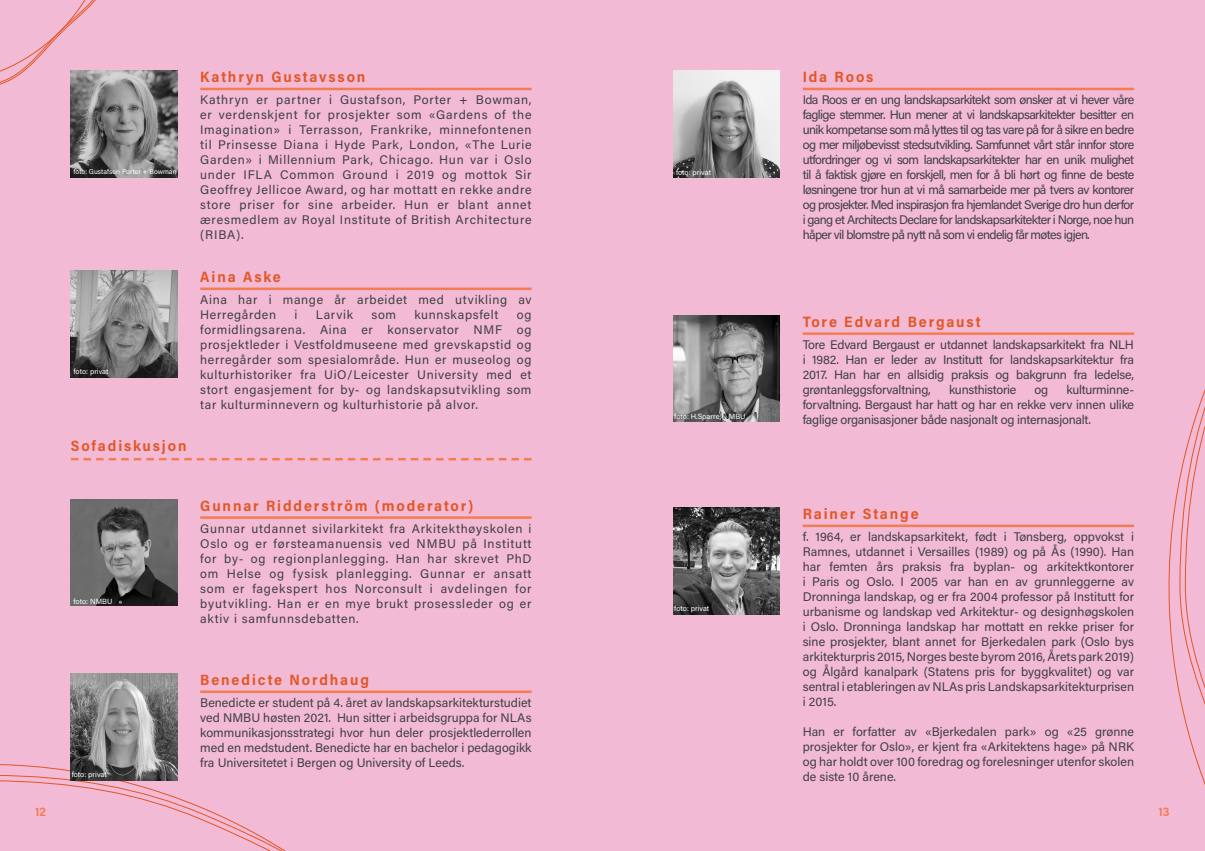
<style>
.page{position:relative;width:1205px;height:851px;background:#fff}
.page>*{position:absolute;margin:0;border:0;box-sizing:border-box;transform-origin:0 0}
.t1{font:15px "Acumin Variable Concept";letter-spacing:.125em;color:#e25726}
.t2{font:12.5px/15px "Acumin Variable Concept";color:#404042;text-align:justify}
.t3{font:12.5px/15px "Acumin Variable Concept";letter-spacing:.05em;color:#404042}
.t4{font:12.5px "Acumin Variable Concept";letter-spacing:-.025em;color:#404042}
.t5{font:12.5px "Acumin Variable Concept";color:#f47c52}
.t6{font:7.5px "Acumin Variable Concept";letter-spacing:-.005em;color:#fff}
.t7{font:7px "Acumin Variable Concept";color:#fff}
.s1{color:#020000}
</style>
<div class="page">
<div style="left:602px;top:0;width:603px;height:850px;background:#f3bad5"></div>
<div style="left:0;top:0;width:602px;height:850px;background:#f3bad5"></div>
<svg style="left:0;top:732px;width:284px;height:118px"></svg>
<svg style="left:1168px;top:389px;width:37px;height:396px"></svg>
<svg style="left:0;top:0;width:119px;height:94px"></svg>
<hr style="left:803px;top:524px;width:331px;height:3px;background:#f47c52">
<hr style="left:200px;top:516px;width:331px;height:2px;background:#f47c52">
<svg style="left:71px;top:458px;width:460px;height:2px"></svg>
<hr style="left:200px;top:690px;width:331px;height:3px;background:#f47c52">
<hr style="left:803px;top:88px;width:331px;height:2px;background:#f47c52">
<hr style="left:803px;top:332px;width:331px;height:3px;background:#f47c52">
<hr style="left:200px;top:287px;width:331px;height:3px;background:#f47c52">
<hr style="left:200px;top:88px;width:331px;height:2px;background:#f47c52">
<img style="left:71px;top:71px;width:106px;height:106px">
<img style="left:71px;top:271px;width:106px;height:106px">
<img style="left:71px;top:499px;width:106px;height:106px">
<img style="left:673px;top:71px;width:107px;height:106px">
<img style="left:71px;top:673px;width:106px;height:107px">
<img style="left:673px;top:315px;width:107px;height:107px">
<img style="left:673px;top:507px;width:107px;height:107px">
<p class="t7" style="left:74px;top:167px;width:105px">foto: Gustafson Porter + Bowman</p>
<p class="t6" style="left:74px;top:366px;width:37px">foto: privat</p>
<p class="t1" style="left:71px;top:436px;width:117px">Sofadiskusjon</p>
<p class="t1" style="left:200px;top:66px;width:167px">Kathryn Gustavsson</p>
<p class="t2" style="left:200px;top:92px;width:333px">Kathryn er partner i Gustafson, Porter + Bowman, er verdenskjent for prosjekter som «Gardens of the Imagination» i Terrasson, Frankrike, minnefontenen til Prinsesse Diana i Hyde Park, London, «The Lurie Garden» i Millennium Park, Chicago. Hun var i Oslo under IFLA Common Ground i 2019 og mottok Sir Geoffrey Jellicoe Award, og har mottatt en rekke andre store priser for sine arbeider. Hun er blant annet æresmedlem av Royal Institute of British Architecture (RIBA).</p>
<p class="t1" style="left:200px;top:266px;width:82px">Aina Aske</p>
<p class="t3" style="left:200px;top:291px;width:333px">Aina har i mange år arbeidet med utvikling av<br>Herregården</p>
<p class="t2" style="left:295px;top:306px;width:4px">i</p>
<p class="t2" style="left:316px;top:306px;width:39px">Larvik</p>
<p class="t2" style="left:371px;top:306px;width:26px">som</p>
<p class="t3" style="left:414px;top:306px;width:85px">kunnskapsfelt</p>
<p class="t2" style="left:200px;top:306px;width:333px;text-indent:317px">og formidlingsarena. Aina er konservator NMF og prosjektleder i Vestfoldmuseene med grevskapstid og herregårder som spesialområde. Hun er museolog og kulturhistoriker fra UiO/Leicester University med et stort engasjement for by- og landskapsutvikling som tar kulturminnevern og kulturhistorie på alvor.</p>
<p class="t6" style="left:74px;top:596px;width:40px">foto: NMBU</p>
<p class="t1" style="left:200px;top:495px;width:275px">Gunnar Ridderström (moderator)</p>
<p class="t2" style="left:200px;top:520px;width:333px">Gunnar utdannet sivilarkitekt fra Arkitekthøyskolen i Oslo og er førsteamanuensis ved NMBU på Institutt for by- og regionplanlegging. Han har skrevet PhD om Helse og fysisk planlegging. Gunnar er ansatt som er fagekspert hos Norconsult i avdelingen for byutvikling. Han er en mye brukt prosessleder og er aktiv i samfunnsdebatten.</p>
<p class="t6" style="left:72px;top:769px;width:37px">foto: privat</p>
<p class="t1" style="left:200px;top:669px;width:170px">Benedicte Nordhaug</p>
<p class="t2" style="left:200px;top:694px;width:333px">Benedicte er student på 4. året av landskapsarkitekturstudiet ved NMBU høsten 2021. Hun sitter i arbeidsgruppa for NLAs kommunikasjonsstrategi hvor hun deler prosjektlederrollen med en medstudent. Benedicte har en bachelor i pedagogikk fra Universitetet i Bergen og University of Leeds.</p>
<p class="t6" style="left:676px;top:167px;width:37px">foto: privat</p>
<p class="t6" style="left:674px;top:411px;width:73px">foto: H.Sparre, <span class="s1">N</span>MBU</p>
<p class="t6" style="left:674px;top:603px;width:37px">foto: privat</p>
<p class="t1" style="left:803px;top:66px;width:72px">Ida Roos</p>
<p class="t2" style="left:803px;top:92px;width:333px">Ida Roos er en ung landskapsarkitekt som ønsker at vi hever våre faglige stemmer. Hun mener at vi landskapsarkitekter besitter en unik kompetanse som må lyttes til og tas vare på for å sikre en bedre og mer miljøbevisst stedsutvikling. Samfunnet vårt står innfor store utfordringer og vi som landskapsarkitekter har en unik mulighet til å faktisk gjøre en forskjell, men for å bli hørt og finne de beste løsningene tror hun at vi må samarbeide mer på tvers av kontorer og prosjekter. Med inspirasjon fra hjemlandet Sverige dro hun derfor i gang et Architects Declare for landskapsarkitekter i Norge, noe hun håper vil blomstre på nytt nå som vi endelig får møtes igjen.</p>
<p class="t1" style="left:803px;top:311px;width:179px">Tore Edvard Bergaust</p>
<p class="t2" style="left:803px;top:336px;width:333px">Tore Edvard Bergaust er utdannet landskapsarkitekt fra NLH i 1982. Han er leder av Institutt for landskapsarkitektur fra 2017. Han har en allsidig praksis og bakgrunn fra ledelse, grøntanleggsforvaltning,</p>
<p class="t2" style="left:803px;top:381px;width:333px;text-indent:264px">kulturminne&shy;forvaltning. Bergaust har hatt og har en rekke verv innen ulike faglige organisasjoner både nasjonalt og internasjonalt.</p>
<p class="t4" style="left:949px;top:380px;width:69px">kunsthistorie</p>
<p class="t2" style="left:1034px;top:381px;width:15px">og</p>
<p class="t1" style="left:803px;top:503px;width:117px">Rainer Stange</p>
<p class="t2" style="left:803px;top:528px;width:333px">f. 1964, er landskapsarkitekt, født i Tønsberg, oppvokst i Ramnes, utdannet i Versailles (1989) og på Ås (1990). Han har femten års praksis fra byplan- og arkitektkontorer i Paris og Oslo. I 2005 var han en av grunnleggerne av Dronninga landskap, og er fra 2004 professor på Institutt for urbanisme og landskap ved Arkitektur- og designhøgskolen i Oslo. Dronninga landskap har mottatt en rekke priser for sine prosjekter, blant annet for Bjerkedalen park (Oslo bys arkitekturpris 2015, Norges beste byrom 2016, Årets park 2019) og Ålgård kanalpark (Statens pris for byggkvalitet) og var sentral i etableringen av NLAs pris Landskapsarkitekturprisen i 2015.</p>
<p class="t2" style="left:803px;top:723px;width:333px">Han er forfatter av «Bjerkedalen park» og «25 grønne prosjekter for Oslo», er kjent fra «Arkitektens hage» på NRK og har holdt over 100 foredrag og forelesninger utenfor skolen de siste 10 årene.</p>
<p class="t5" style="left:35px;top:802px;width:12px">12</p>
<p class="t5" style="left:1159px;top:802px;width:12px">13</p>
</div>
